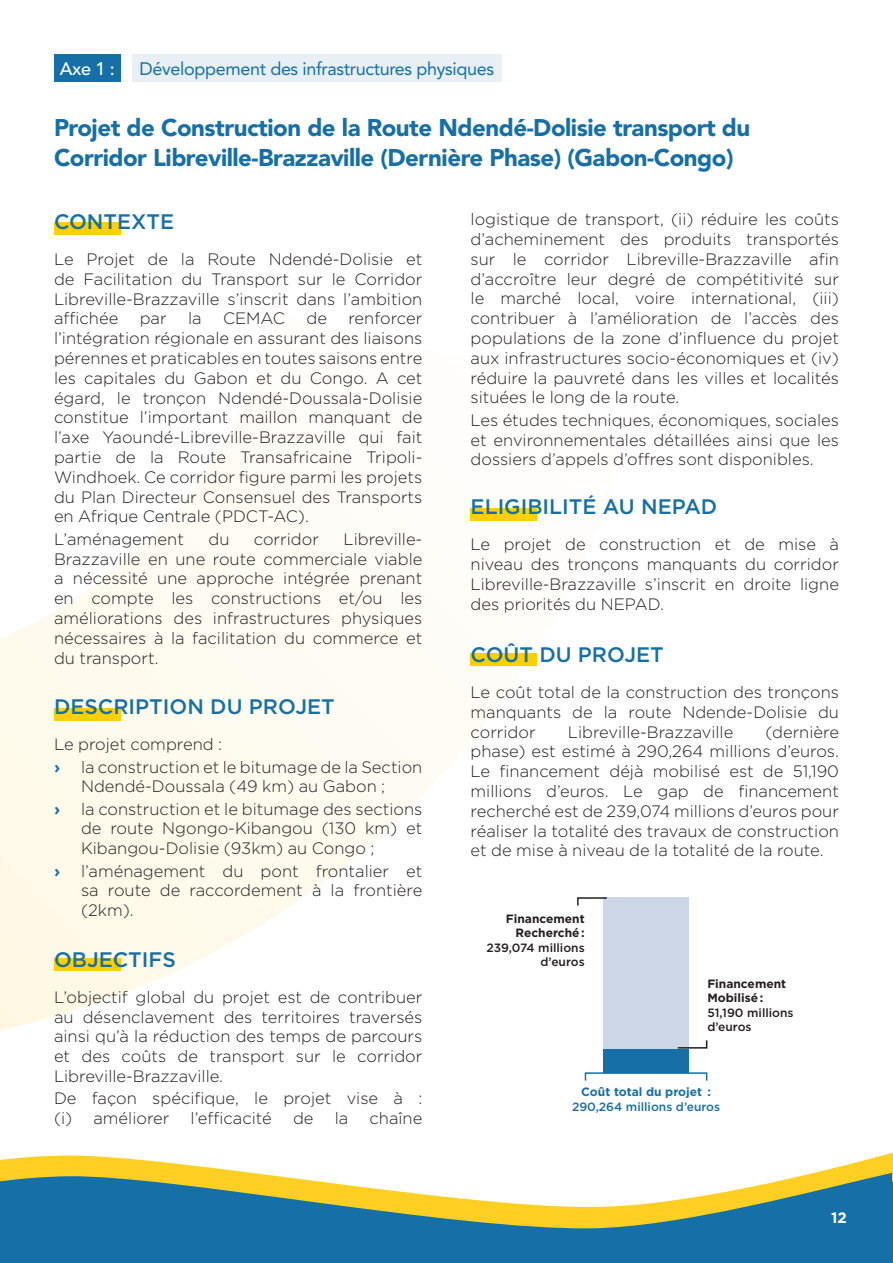
<style>
.page{position:relative;width:893px;height:1263px;background:#fff}
.page>*{position:absolute;margin:0;border:0;box-sizing:border-box;transform-origin:0 0}
.t1{font:900 24px/30.6px "Avenir LT Std";letter-spacing:-.02em;color:#166fa6}
.t2{font:500 21px "Gotham";color:#166fa6}
.t3{font:18px "Avenir LT Std";letter-spacing:-.02em;color:#166fa6}
.t4{font:500 18px "Avenir LT Std";color:#fff}
.t5{font:300 16.5px/19.8px "Gotham";color:#231f20;text-align:justify}
.t6{font:700 16.5px "Gotham";color:#166fa6}
.t7{font:700 15px "Gotham";color:#fff}
.t8{font:500 12px/14.4px "Gotham";color:#231f20}
.t9{font:700 12px/14.4px "Gotham";color:#231f20}
.t10{font:500 12px "Gotham";color:#166fa6}
.t11{font:700 12px "Gotham";color:#166fa6}
</style>
<div class="page">
<svg style="left:0;top:1153px;width:892px;height:18px"></svg>
<svg style="left:0;top:1171px;width:892px;height:92px;background:#63979c"></svg>
<svg style="left:892px;top:1152px;width:1px;height:111px"></svg>
<div style="left:0;top:631px;width:156px;height:399px;background:#fefaea"></div>
<img style="left:424px;top:393px;width:54px;height:401px">
<div style="left:54px;top:54px;width:67px;height:28px;background:#166fa6"></div>
<div style="left:132px;top:54px;width:370px;height:28px;background:#e8f0f6"></div>
<div style="left:54px;top:222px;width:67px;height:13px;background:#ffcf00"></div>
<div style="left:471px;top:653px;width:66px;height:13px;background:#ffcf00"></div>
<div style="left:54px;top:958px;width:67px;height:13px;background:#ffcf00"></div>
<div style="left:54px;top:708px;width:67px;height:12px;background:#ffcf00"></div>
<div style="left:471px;top:508px;width:66px;height:12px;background:#ffcf00"></div>
<div style="left:603px;top:1048px;width:86px;height:25px;background:#166fa6"></div>
<div style="left:585px;top:1072px;width:122px;height:9px;border:2px solid #166fa6"></div>
<div style="left:603px;top:897px;width:86px;height:151px;background:#cdd6e7"></div>
<svg style="left:676px;top:1040px;width:32px;height:9px"></svg>
<svg style="left:577px;top:897px;width:30px;height:9px"></svg>
<p class="t4" style="left:60px;top:58px;width:56px">Axe 1 :</p>
<p class="t3" style="left:140px;top:58px;width:356px">Développement des infrastructures physiques</p>
<h1 class="t1" style="left:54px;top:112px;width:698px">Projet de Construction de la Route Ndendé-Dolisie transport du<br>Corridor Libreville-Brazzaville (Dernière Phase) (Gabon-Congo)</h1>
<p class="t2" style="left:54px;top:208px;width:122px">CONTEXTE</p>
<p class="t5" style="left:54px;top:249px;width:370px">Le Projet de la Route Ndendé-Dolisie et de Facilitation du Transport sur le Corridor Libreville-Brazzaville s’inscrit dans l’ambition affichée</p>
<p class="t5" style="left:54px;top:308px;width:370px;text-indent:294px">renforcer l’intégration régionale en assurant des liaisons pérennes et praticables en toutes saisons entre les capitales du Gabon et du Congo. A cet égard, le tronçon Ndendé-Doussala-Dolisie constitue l’important maillon manquant de l’axe Yaoundé-Libreville-Brazzaville qui fait partie de la Route Transafricaine Tripoli-Windhoek. Ce corridor figure parmi les projets du Plan Directeur Consensuel des Transports en Afrique Centrale (PDCT-AC).</p>
<p class="t5" style="left:54px;top:528px;width:131px">L’aménagement</p>
<p class="t5" style="left:208px;top:528px;width:23px">du</p>
<p class="t5" style="left:254px;top:528px;width:67px">corridor</p>
<p class="t5" style="left:140px;top:308px;width:28px">par</p>
<p class="t5" style="left:188px;top:308px;width:15px">la</p>
<p class="t5" style="left:223px;top:308px;width:64px">CEMAC</p>
<p class="t5" style="left:307px;top:308px;width:22px">de</p>
<p class="t5" style="left:54px;top:528px;width:370px;text-indent:289px">Libreville-Brazzaville en une route commerciale viable a nécessité une approche intégrée prenant en compte les constructions et/ou les améliorations des infrastructures physiques nécessaires à la facilitation du commerce et du transport.</p>
<p class="t2" style="left:54px;top:693px;width:282px">DESCRIPTION DU PROJET</p>
<p class="t5" style="left:54px;top:734px;width:170px">Le projet comprend :</p>
<p class="t6" style="left:54px;top:756px;width:8px">›</p>
<p class="t5" style="left:81px;top:756px;width:343px">la construction et le bitumage de la Section<br>Ndendé-Doussala (49 km) au Gabon ;</p>
<p class="t6" style="left:54px;top:798px;width:8px">›</p>
<p class="t5" style="left:81px;top:798px;width:343px">la construction et le bitumage des sections de route Ngongo-Kibangou (130 km) et Kibangou-Dolisie (93km) au Congo ;</p>
<p class="t6" style="left:54px;top:860px;width:8px">›</p>
<p class="t5" style="left:81px;top:860px;width:343px">l’aménagement du pont frontalier et sa route de raccordement à la frontière (2km).</p>
<p class="t2" style="left:54px;top:945px;width:123px">OBJECTIFS</p>
<p class="t5" style="left:54px;top:987px;width:370px">L’objectif global du projet est de contribuer au désenclavement des territoires traversés ainsi qu’à la réduction des temps de parcours et des coûts de transport sur le corridor Libreville-Brazzaville.</p>
<p class="t5" style="left:54px;top:1088px;width:370px">De façon spécifique, le projet vise à : (i) améliorer</p>
<p class="t5" style="left:191px;top:1108px;width:83px">l’efficacité</p>
<p class="t5" style="left:293px;top:1108px;width:22px">de</p>
<p class="t5" style="left:335px;top:1108px;width:15px">la</p>
<p class="t5" style="left:370px;top:1108px;width:54px">chaîne</p>
<p class="t5" style="left:471px;top:209px;width:370px">logistique de transport, (ii) réduire les coûts d’acheminement des produits transportés sur le corridor Libreville-Brazzaville afin d’accroître leur degré de compétitivité sur le marché local, voire international, (iii) contribuer à l’amélioration de l’accès des populations de la zone d’influence du projet aux infrastructures socio-économiques et (iv) réduire la pauvreté dans les villes et localités situées le long de la route.</p>
<p class="t5" style="left:471px;top:410px;width:370px">Les études techniques, économiques, sociales et environnementales détaillées ainsi que les dossiers d’appels d’offres sont disponibles.</p>
<p class="t2" style="left:471px;top:493px;width:248px">ELIGIBILITÉ AU NEPAD</p>
<p class="t5" style="left:471px;top:534px;width:370px">Le projet de construction et de mise à niveau des tronçons manquants du corridor Libreville-Brazzaville s’inscrit en droite ligne des priorités du NEPAD.</p>
<p class="t2" style="left:471px;top:641px;width:195px">COÛT DU PROJET</p>
<p class="t5" style="left:471px;top:682px;width:370px">Le coût total de la construction des tronçons manquants de la route Ndende-Dolisie du corridor</p>
<p class="t5" style="left:471px;top:721px;width:370px;text-indent:295px">(dernière phase) est estimé à 290,264 millions d’euros.<br>Le financement déjà mobilisé est de 51,190 millions d’euros. Le gap de financement recherché est de 239,074 millions d’euros pour réaliser la totalité des travaux de construction et de mise à niveau de la totalité de la route.</p>
<p class="t5" style="left:568px;top:721px;width:167px">Libreville-Brazzaville</p>
<p class="t9" style="left:506px;top:911px;width:80px;text-align:right">Financement<br>Recherché :</p>
<p class="t8" style="left:486px;top:940px;width:100px;text-align:right">239,074 millions d’euros</p>
<p class="t9" style="left:707px;top:976px;width:80px">Financement<br>Mobilisé :</p>
<p class="t8" style="left:707px;top:1005px;width:88px">51,190 millions d’euros</p>
<p class="t11" style="left:581px;top:1084px;width:131px">Coût total du projet :</p>
<p class="t10" style="left:572px;top:1099px;width:150px">290,264 millions d’euros</p>
<p class="t7" style="left:831px;top:1207px;width:17px">12</p>
</div>
